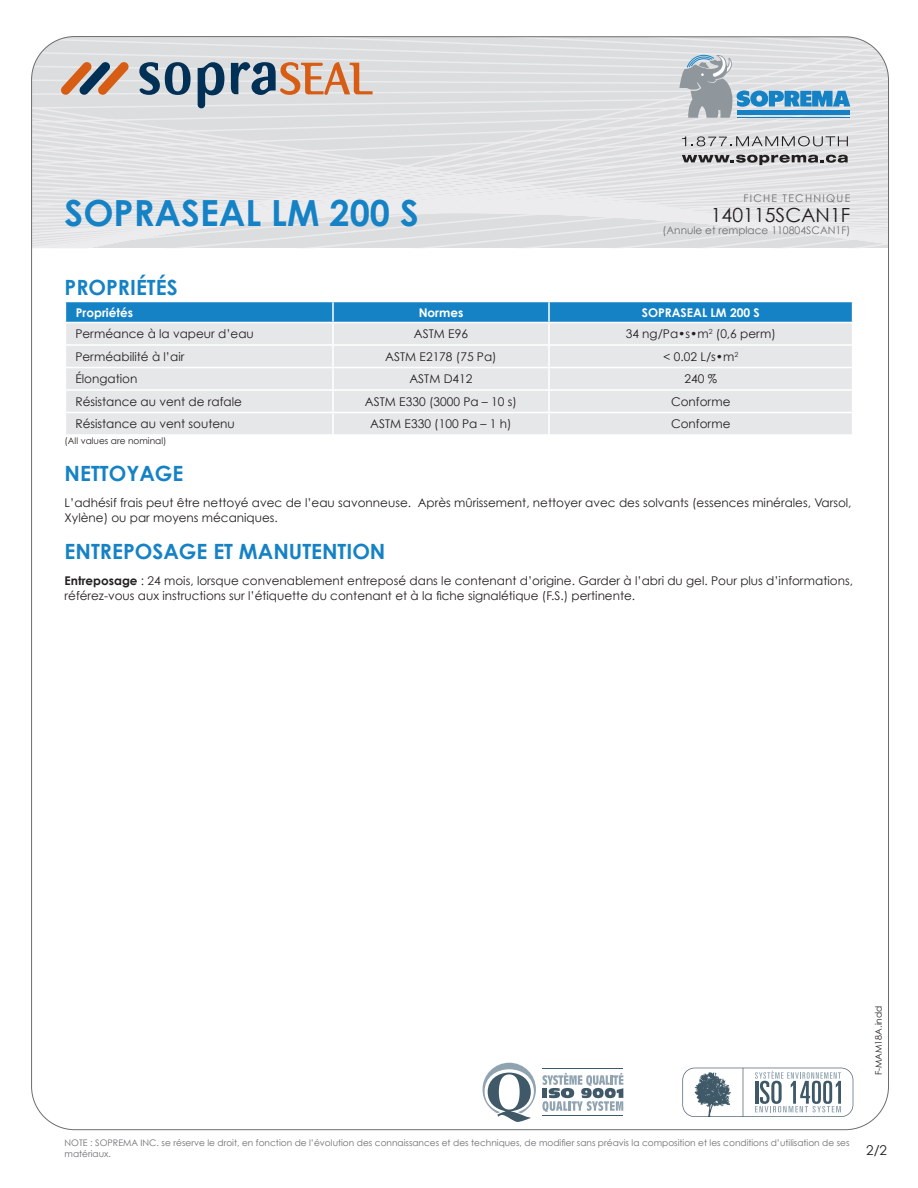
<style>
.page{position:relative;width:918px;height:1188px;background:#fff}
.page>*{position:absolute;margin:0;border:0;box-sizing:border-box;transform-origin:0 0}
.t1{font:700 36px "Century Gothic";color:#1582c5}
.t2{font:700 21px "Century Gothic";color:#1582c5}
.t3{font:19.5px "Century Gothic";color:#231f20}
.t4{font:13.5px "Century Gothic";color:#231f20}
.t5{font:12px/14.4px "Century Gothic";color:#231f20}
.t6{font:700 12px "Century Gothic";color:#fff}
.t7{font:10.5px "Century Gothic";color:#6c6d70}
.t8{font:10.5px "Century Gothic";letter-spacing:.12em;color:#6c6d70}
.t9{font:9px/10.8px "Century Gothic";color:#6c6d70}
.t10{font:9px "Century Gothic";color:#231f20}
.s1{font-weight:700}
</style>
<div class="page">
<svg style="left:32px;top:37px;width:856px;height:211px;background:#e1e2e4"></svg>
<svg style="left:679px;top:55px;width:171px;height:63px;background:#a8c0cf"></svg>
<svg style="left:682px;top:155px;width:166px;height:10px;background:#8d8c8e"></svg>
<svg style="left:682px;top:136px;width:166px;height:10px;background:#b8b8ba"></svg>
<svg style="left:682px;top:1068px;width:171px;height:49px"></svg>
<svg style="left:542px;top:1073px;width:81px;height:39px"></svg>
<svg style="left:483px;top:1063px;width:53px;height:59px"></svg>
<hr style="left:542px;top:1069px;width:81px;height:1px;background:#405968">
<hr style="left:542px;top:1116px;width:81px;height:1px;background:#405968">
<svg style="left:65px;top:302px;width:788px;height:132px;background:#c6d8e4"></svg>
<hr style="left:65px;top:344px;width:268px;height:2px;background:#fff">
<hr style="left:333px;top:344px;width:216px;height:2px;background:#fff">
<hr style="left:549px;top:344px;width:304px;height:2px;background:#fff">
<hr style="left:65px;top:367px;width:268px;height:1px;background:#fff">
<hr style="left:333px;top:367px;width:216px;height:1px;background:#fff">
<hr style="left:549px;top:367px;width:304px;height:1px;background:#fff">
<hr style="left:65px;top:389px;width:268px;height:2px;background:#fff">
<hr style="left:333px;top:389px;width:216px;height:2px;background:#fff">
<hr style="left:549px;top:389px;width:304px;height:2px;background:#fff">
<hr style="left:65px;top:412px;width:268px;height:1px;background:#fff">
<hr style="left:333px;top:412px;width:216px;height:1px;background:#fff">
<hr style="left:549px;top:412px;width:304px;height:1px;background:#fff">
<svg style="left:139px;top:62px;width:52px;height:33px;background:#71899d"></svg>
<svg style="left:198px;top:62px;width:26px;height:46px"></svg>
<svg style="left:231px;top:62px;width:142px;height:33px;background:#b6a298"></svg>
<svg style="left:60px;top:62px;width:69px;height:33px;background:#b89a89"></svg>
<h1 class="t1" style="left:65px;top:190px;width:356px">SOPRASEAL LM 200 S</h1>
<p class="t8" style="left:743px;top:192px;width:108px">FICHE TECHNIQUE</p>
<h3 class="t3" style="left:711px;top:203px;width:141px">140115SCAN1F</h3>
<p class="t7" style="left:663px;top:224px;width:189px">(Annule et remplace 110804SCAN1F)</p>
<h2 class="t2" style="left:65px;top:274px;width:114px">PROPRIÉTÉS</h2>
<p class="t6" style="left:76px;top:305px;width:59px">Propriétés</p>
<p class="t6" style="left:419px;top:305px;width:46px">Normes</p>
<p class="t6" style="left:642px;top:305px;width:120px">SOPRASEAL LM 200 S</p>
<p class="t5" style="left:75px;top:327px;width:180px">Perméance à la vapeur d’eau</p>
<p class="t5" style="left:414px;top:327px;width:56px">ASTM E96</p>
<p class="t5" style="left:626px;top:327px;width:152px">34 ng/Pa•s•m<sup>2</sup> (0,6 perm)</p>
<p class="t5" style="left:75px;top:349px;width:111px">Perméabilité à l’air</p>
<p class="t5" style="left:385px;top:349px;width:113px">ASTM E2178 (75 Pa)</p>
<p class="t5" style="left:663px;top:349px;width:77px">&lt; 0.02 L/s•m<sup>2</sup></p>
<p class="t5" style="left:75px;top:372px;width:63px">Élongation</p>
<p class="t5" style="left:409px;top:372px;width:65px">ASTM D412</p>
<p class="t5" style="left:685px;top:372px;width:34px">240 %</p>
<p class="t5" style="left:75px;top:394px;width:168px">Résistance au vent de rafale</p>
<p class="t5" style="left:365px;top:394px;width:154px">ASTM E330 (3000 Pa – 10 s)</p>
<p class="t5" style="left:671px;top:394px;width:61px">Conforme</p>
<p class="t5" style="left:75px;top:417px;width:161px">Résistance au vent soutenu</p>
<p class="t5" style="left:370px;top:417px;width:143px">ASTM E330 (100 Pa – 1 h)</p>
<p class="t5" style="left:671px;top:417px;width:61px">Conforme</p>
<p class="t10" style="left:65px;top:435px;width:103px">(All values are nominal)</p>
<h2 class="t2" style="left:65px;top:460px;width:120px">NETTOYAGE</h2>
<p class="t5" style="left:65px;top:495px;width:788px">L’adhésif frais peut être nettoyé avec de l’eau savonneuse. Après mûrissement, nettoyer avec des solvants (essences minérales, Varsol,<br>Xylène) ou par moyens mécaniques.</p>
<h2 class="t2" style="left:65px;top:538px;width:322px">ENTREPOSAGE ET MANUTENTION</h2>
<p class="t5" style="left:65px;top:573px;width:790px"><span class="s1">Entreposage</span> : 24 mois, lorsque convenablement entreposé dans le contenant d’origine. Garder à l’abri du gel. Pour plus d’informations, référez-vous aux instructions sur l’étiquette du contenant et à la fiche signalétique (F.S.) pertinente.</p>
<p class="t10" style="left:873px;top:1075px;width:71px;rotate:-90deg">F-MAM18A.indd</p>
<p class="t9" style="left:65px;top:1137px;width:786px">NOTE : SOPREMA INC. se réserve le droit, en fonction de l’évolution des connaissances et des techniques, de modifier sans préavis la composition et les conditions d’utilisation de ses matériaux.</p>
<p class="t4" style="left:866px;top:1142px;width:22px">2/2</p>
</div>
